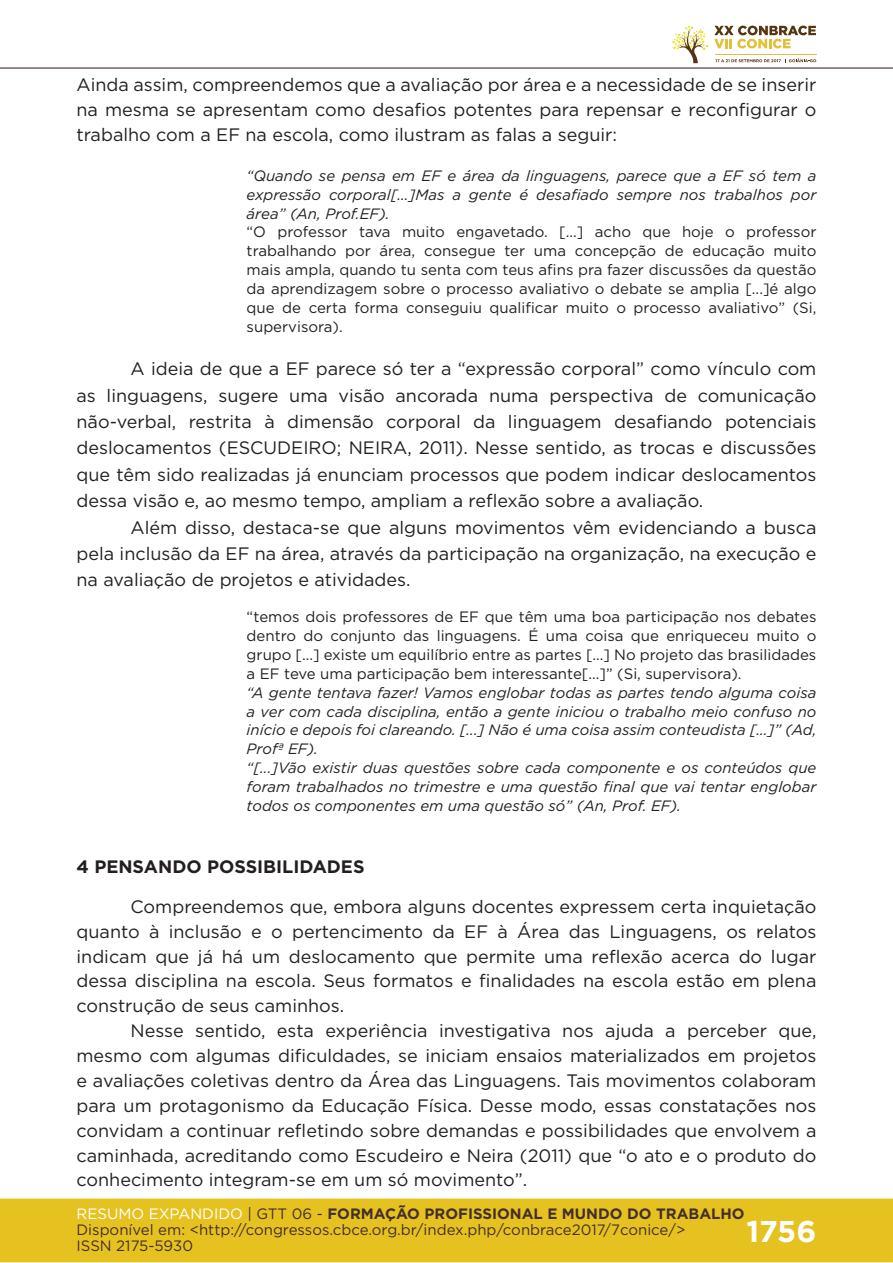
<style>
.page{position:relative;width:893px;height:1263px;background:#fff}
.page>*{position:absolute;margin:0;border:0;box-sizing:border-box;transform-origin:0 0}
.t1{font:700 30px "Gotham";color:#fff}
.t2{font:18px/24.9px "Gotham";color:#231f20;text-align:justify}
.t3{font:700 18px "Gotham";color:#231f20}
.t4{font:15px/18.9px "Gotham";color:#231f20;text-align:justify}
.t5{font:italic 15px/18.9px "Gotham";color:#231f20;text-align:justify}
.t6{font:15px/16px "Gotham";color:#462f2a}
.s1{color:#fff}
.s2{color:#442f2a}
.s3{font-weight:700;color:#442f2a}
</style>
<div class="page">
<div style="left:0;top:1198px;width:893px;height:64px;background:#e6c221;border:2px solid #e6c221"></div>
<hr style="left:0;top:67px;width:893px;height:2px;background:#442f2a">
<svg style="left:672px;top:26px;width:144px;height:37px"></svg>
<p class="t2" style="left:77px;top:72px;width:741px">Ainda assim, compreendemos que a avaliação por área e a necessidade de se inserir na mesma se apresentam como desafios potentes para repensar e reconfigurar o trabalho com a EF na escola, como ilustram as falas a seguir:</p>
<p class="t5" style="left:247px;top:166px;width:571px">“Quando se pensa em EF e área da linguagens, parece que a EF só tem a expressão corporal[...]Mas a gente é desafiado sempre nos trabalhos por área” (An, Prof.EF).</p>
<p class="t4" style="left:247px;top:222px;width:571px">“O professor tava muito engavetado. [...] acho que hoje o professor trabalhando por área, consegue ter uma concepção de educação muito mais ampla, quando tu senta com teus afins pra fazer discussões da questão da aprendizagem sobre o processo avaliativo o debate se amplia [...]é algo que de certa forma conseguiu qualificar muito o processo avaliativo” (Si, supervisora).</p>
<p class="t2" style="left:77px;top:355px;width:741px;line-height:26.4px;text-indent:54px">A ideia de que a EF parece só ter a “expressão corporal” como vínculo com as linguagens, sugere uma visão ancorada numa perspectiva de comunicação não-verbal, restrita à dimensão corporal da linguagem desafiando potenciais deslocamentos (ESCUDEIRO; NEIRA, 2011). Nesse sentido, as trocas e discussões que têm sido realizadas já enunciam processos que podem indicar deslocamentos dessa visão e, ao mesmo tempo, ampliam a reflexão sobre a avaliação.</p>
<p class="t2" style="left:77px;top:513px;width:741px;line-height:26.4px;text-indent:54px">Além disso, destaca-se que alguns movimentos vêm evidenciando a busca pela inclusão da EF na área, através da participação na organização, na execução e na avaliação de projetos e atividades.</p>
<p class="t4" style="left:247px;top:607px;width:571px">“temos dois professores de EF que têm uma boa participação nos debates dentro do conjunto das linguagens. É uma coisa que enriqueceu muito o grupo [...] existe um equilíbrio entre as partes [...] No projeto das brasilidades a EF teve uma participação bem interessante[...]” (Si, supervisora).</p>
<p class="t5" style="left:247px;top:683px;width:571px;text-align:left">“A gente tentava fazer! Vamos englobar todas as partes tendo alguma coisa a ver com cada disciplina, então a gente iniciou o trabalho meio confuso no início e depois foi clareando. [...] Não é uma coisa assim conteudista [...]” (Ad, Profª EF).<br>“[...]Vão existir duas questões sobre cada componente e os conteúdos que foram trabalhados no trimestre e uma questão final que vai tentar englobar todos os componentes em uma questão só” (An, Prof. EF).</p>
<p class="t3" style="left:77px;top:854px;width:289px">4 PENSANDO POSSIBILIDADES</p>
<p class="t2" style="left:77px;top:893px;width:741px;text-indent:54px">Compreendemos que, embora alguns docentes expressem certa inquietação quanto à inclusão e o pertencimento da EF à Área das Linguagens, os relatos indicam que já há um deslocamento que permite uma reflexão acerca do lugar dessa disciplina na escola. Seus formatos e finalidades na escola estão em plena construção de seus caminhos.</p>
<p class="t2" style="left:77px;top:1018px;width:741px;text-indent:54px">Nesse sentido, esta experiência investigativa nos ajuda a perceber que, mesmo com algumas dificuldades, se iniciam ensaios materializados em projetos e avaliações coletivas dentro da Área das Linguagens. Tais movimentos colaboram para um protagonismo da Educação Física. Desse modo, essas constatações nos convidam a continuar refletindo sobre demandas e possibilidades que envolvem a caminhada, acreditando como Escudeiro e Neira (2011) que “o ato e o produto do conhecimento integram-se em um só movimento”.</p>
<p class="t6" style="left:77px;top:1205px;width:670px"><span class="s1">RESUMO EXPANDIDO</span> <span class="s2">| GTT 06 -</span> <span class="s3">FORMAÇÃO PROFISSIONAL E MUNDO DO TRABALHO<br></span>Disponível em: &lt;http://congressos.cbce.org.br/index.php/conbrace2017/7conice/&gt;<br>ISSN 2175-5930</p>
<h1 class="t1" style="left:746px;top:1212px;width:71px">1756</h1>
</div>
